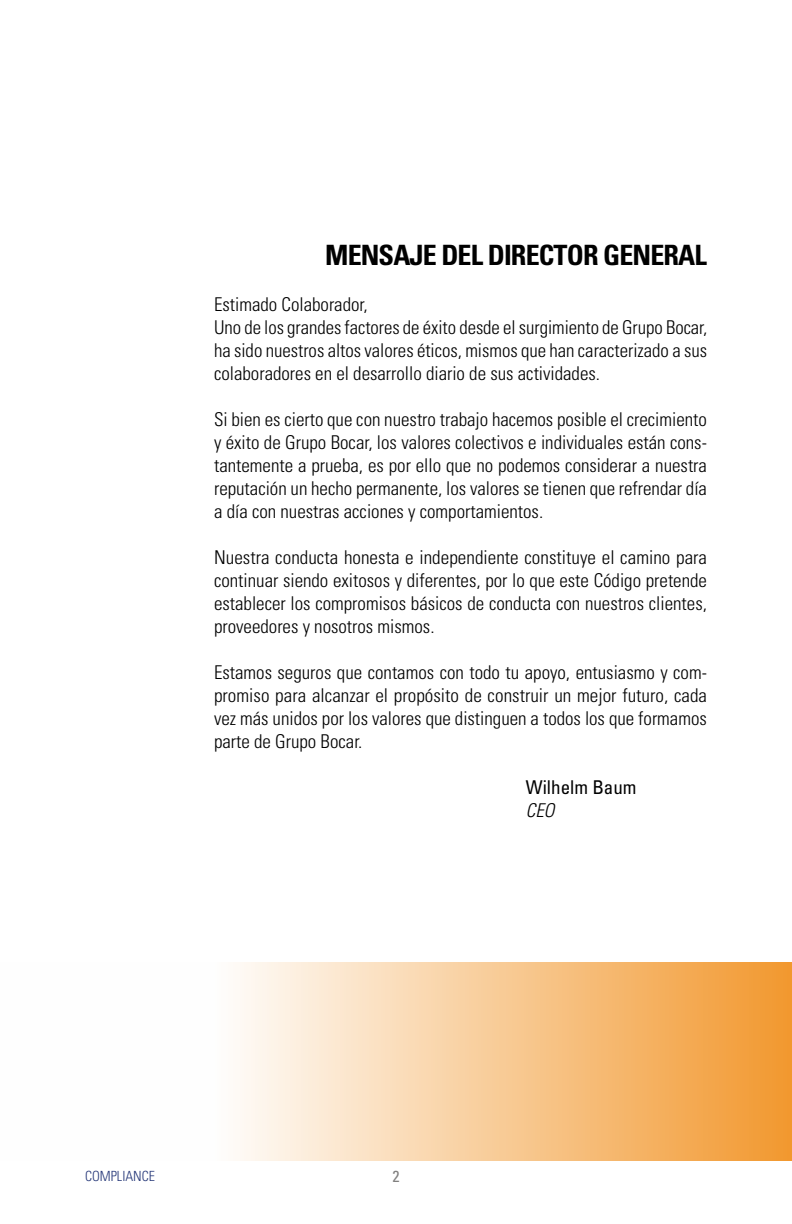
<style>
.page{position:relative;width:792px;height:1224px;background:#fff}
.page>*{position:absolute;margin:0;border:0;box-sizing:border-box;transform-origin:0 0}
.t1{font:700 condensed 28px "Univers LT Std";letter-spacing:-.03em;color:#000}
.t2{font:300 condensed 19px/23px "Univers LT Std";color:#000;text-align:justify}
.t3{font:condensed 19px "Univers LT Std";color:#000}
.t4{font:italic 300 condensed 19px "Univers LT Std";color:#000}
.t5{font:condensed 16px "Univers LT Std";color:#81807f}
.t6{font:300 condensed 14px "Univers LT Std";color:#253778}
</style>
<div class="page">
<svg style="left:240px;top:962px;width:552px;height:199px;background:#f7c891"></svg>
<h1 class="t1" style="left:325px;top:238px;width:383px">MENSAJE DEL DIRECTOR GENERAL</h1>
<p class="t2" style="left:214px;top:293px;width:495px;text-align:left">Estimado Colaborador,<br>Uno de los grandes factores de éxito desde el surgimiento de Grupo Bocar, ha sido nuestros altos valores éticos, mismos que han caracterizado a sus colaboradores en el desarrollo diario de sus actividades.</p>
<p class="t2" style="left:214px;top:408px;width:494px">Si bien es cierto que con nuestro trabajo hacemos posible el crecimiento y éxito de Grupo Bocar, los valores colectivos e individuales están cons&shy;tantemente a prueba, es por ello que no podemos considerar a nuestra reputación un hecho permanente, los valores se tienen que refrendar día a día con nuestras acciones y comportamientos.</p>
<p class="t2" style="left:214px;top:546px;width:495px">Nuestra conducta honesta e independiente constituye el camino para continuar siendo exitosos y diferentes, por lo que este Código pretende establecer los compromisos básicos de conducta con nuestros clientes, proveedores y nosotros mismos.</p>
<p class="t2" style="left:214px;top:661px;width:495px">Estamos seguros que contamos con todo tu apoyo, entusiasmo y com&shy;promiso para alcanzar el propósito de construir un mejor futuro, cada vez más unidos por los valores que distinguen a todos los que formamos parte de Grupo Bocar.</p>
<p class="t3" style="left:526px;top:775px;width:112px">Wilhelm Baum</p>
<p class="t4" style="left:526px;top:799px;width:30px">CEO</p>
<p class="t6" style="left:85px;top:1168px;width:71px">COMPLIANCE</p>
<p class="t5" style="left:392px;top:1166px;width:9px">2</p>
</div>
